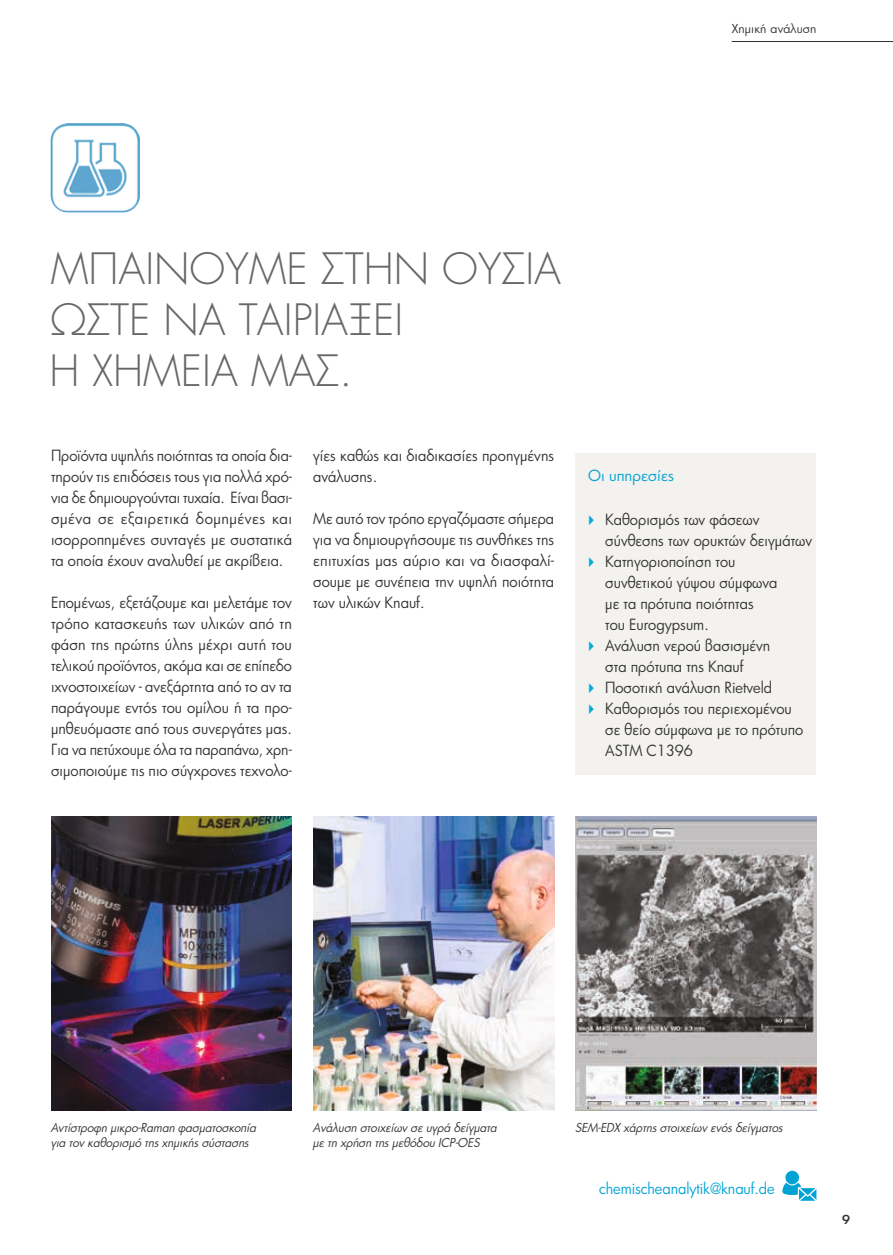
<style>
.page{position:relative;width:893px;height:1255px;background:#fff}
.page>*{position:absolute;margin:0;border:0;box-sizing:border-box;transform-origin:0 0}
.t1{font:300 42px/51px "PF Futura Neu";color:#686868}
.t2{font:15px/21px "PF Futura Neu";color:#323232;scale:.95 1}
.t3{font:15px/21px "PF Futura Neu";color:#323232;text-align:justify;scale:.94 1}
.t4{font:15px "PF Futura Neu";letter-spacing:-.005em;color:#00a3d4;scale:.95 1}
.t5{font:15px "PF Futura Neu";letter-spacing:-.005em;color:#00a3d4}
.t6{font:12px/15px "PF Futura Neu Book Obl";color:#323232;scale:.95 1}
.t7{font:12px "PF Futura Neu";letter-spacing:.01em;color:#323232}
.t8{font:500 12px "PF Futura Neu";color:#323232}
</style>
<div class="page">
<img style="left:313px;top:816px;width:241px;height:294px">
<img style="left:575px;top:816px;width:241px;height:294px">
<img style="left:51px;top:816px;width:241px;height:294px">
<img style="left:51px;top:123px;width:89px;height:89px">
<div style="left:575px;top:453px;width:241px;height:321px;background:#f3f2ee"></div>
<div style="left:785px;top:1170px;width:14px;height:14px;background:#00a3d4;border-radius:50%"></div>
<svg style="left:782px;top:1182px;width:34px;height:18px"></svg>
<hr style="left:732px;top:41px;width:161px;height:1px;background:#323232">
<p class="t7" style="left:732px;top:21px;width:86px">Χημική ανάλυση</p>
<h1 class="t1" style="left:49px;top:243px;width:513px">ΜΠΑΙΝΟΥΜΕ ΣΤΗΝ ΟΥΣΙΑ<br>ΩΣΤΕ ΝΑ ΤΑΙΡΙΑΞΕΙ<br>Η ΧΗΜΕΙΑ ΜΑΣ.</h1>
<p class="t3" style="left:51px;top:444px;width:258px">Προϊόντα υψηλής ποιότητας τα οποία δια&shy;τηρούν τις επιδόσεις τους για πολλά χρό&shy;νια δε δημιουργούνται τυχαία. Είναι βασι&shy;σμένα σε εξαιρετικά δομημένες και ισορροπημένες συνταγές με συστατικά τα οποία έχουν αναλυθεί με ακρίβεια.</p>
<p class="t2" style="left:51px;top:591px;width:255px;text-align:justify">Επομένως, εξετάζουμε και μελετάμε τον τρόπο κατασκευής των υλικών από τη φάση της πρώτης ύλης μέχρι αυτή του τελικού προϊόντος, ακόμα και σε επίπεδο ιχνοστοιχείων - ανεξάρτητα από το αν τα παράγουμε εντός του ομίλου ή τα προ&shy;μηθευόμαστε από τους συνεργάτες μας.<br>Για να πετύχουμε όλα τα παραπάνω, χρη&shy;σιμοποιούμε τις πιο σύγχρονες τεχνολο-</p>
<p class="t2" style="left:313px;top:444px;width:255px">γίες καθώς και διαδικασίες προηγμένης ανάλυσης.</p>
<p class="t3" style="left:313px;top:507px;width:258px">Με αυτό τον τρόπο εργαζόμαστε σήμερα για να δημιουργήσουμε τις συνθήκες της επιτυχίας μας αύριο και να διασφαλί&shy;σουμε με συνέπεια την υψηλή ποιότητα των υλικών Knauf.</p>
<p class="t5" style="left:588px;top:466px;width:87px">Οι υπηρεσίες</p>
<p class="t2" style="left:605px;top:508px;width:220px">Καθορισμός των φάσεων σύνθεσης των ορυκτών δειγμάτων<br>Κατηγοριοποίηση του<br>συνθετικού γύψου σύμφωνα<br>με τα πρότυπα ποιότητας<br>του Eurogypsum.<br>Ανάλυση νερού βασισμένη<br>στα πρότυπα της Knauf<br>Ποσοτική ανάλυση Rietveld<br>Καθορισμός του περιεχομένου<br>σε θείο σύμφωνα με το πρότυπο<br>ASTM C1396</p>
<p class="t6" style="left:51px;top:1119px;width:218px">Αντίστροφη μικρο-Raman φασματοσκοπία</p>
<p class="t6" style="left:575px;top:1119px;width:220px">SEM-EDX χάρτης στοιχείων ενός δείγματος</p>
<p class="t6" style="left:51px;top:1134px;width:210px">για τον καθορισμό της χημικής σύστασης</p>
<p class="t4" style="left:599px;top:1178px;width:186px">chemischeanalytik@knauf.de</p>
<p class="t6" style="left:313px;top:1119px;width:195px">Ανάλυση στοιχείων σε υγρά δείγματα με τη χρήση της μεθόδου ICP-OES</p>
<p class="t8" style="left:842px;top:1211px;width:9px">9</p>
</div>
